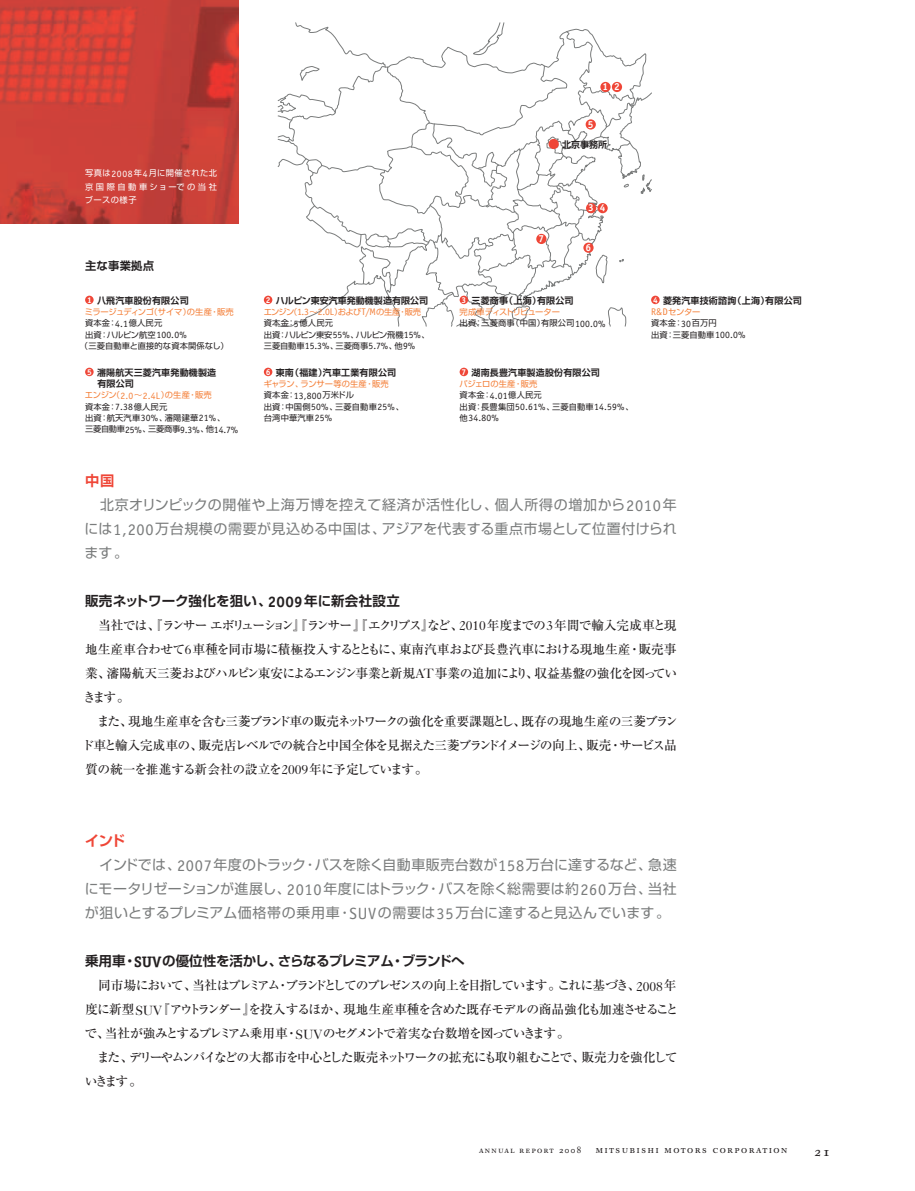
<style>
.page{position:relative;width:915px;height:1191px;background:#fff}
.page>*{position:absolute;margin:0;border:0;box-sizing:border-box;transform-origin:0 0}
.t1{font:14.25px "Shin Go Pr 5 De Bold 90 pv RKSJ H";color:#ef4637}
.t2{font:13.95px/24px "Shin Go Pr 5 Regular 90 pv RKSJ H";letter-spacing:.035em;color:#7a7c7c;text-align:justify}
.t3{font:13.5px "Shin Go Pr 5 De Bold 90 pv RKSJ H";letter-spacing:-.035em;color:#231f20}
.t4{font:13.5px "Shin Go Pr 5 De Bold 90 pv RKSJ H";letter-spacing:.01em;color:#231f20}
.t5{font:13.5px "Caslon Book BE Regular SC";color:#231f20}
.t6{font:12.75px/24px "Ryumin Pr 5 Medium 90 pv RKSJ H";letter-spacing:-.1em;color:#231f20;text-align:justify}
.t7{font:12.75px/24px "Ryumin Pr 5 Medium 90 pv RKSJ H";letter-spacing:-.13em;color:#231f20}
.t8{font:11.25px "Shin Go Pr 5 De Bold 90 pv RKSJ H";letter-spacing:.025em;color:#231f20}
.t9{font:10.5px "Caslon Book BE Regular SC";letter-spacing:.15em;color:#231f20}
.t10{font:700 10.2px "Officina Serif";color:#fff}
.t11{font:9.6px "Officina Sans";color:#231f20}
.t12{font:9px/11.2px "Shin Go Pr 5 De Bold 90 pv RKSJ H";letter-spacing:.02em;color:#231f20}
.t13{font:9px "Shin Go Pr 5 De Bold 90 pv RKSJ H";color:#231f20}
.t14{font:9px "Caslon Book BE Regular SC";letter-spacing:.15em;color:#231f20}
.t15{font:8.25px/11.2px "Shin Go Pr 5 Regular 90 pv RKSJ H";letter-spacing:.015em;color:#231f20}
.t16{font:8.25px/11.2px "Shin Go Pr 5 Regular 90 pv RKSJ H";letter-spacing:-.02em;color:#231f20}
.t17{font:8.25px/13.5px "Shin Go Pr 5 Regular 90 pv RKSJ H";letter-spacing:.07em;color:#fff;text-align:justify}
.t18{font:8.25px "Shin Go Pr 5 Regular 90 pv RKSJ H";letter-spacing:-.02em;color:#f47f38}
.s1{font-family:"Officina Sans";font-size:9.6px}
.s2{font-family:"Officina Serif";font-weight:700;font-size:8.55px;color:#fff}
.s3{color:#f47f38}
.s4{font-family:"Officina Sans";font-size:9.6px;color:#f47f38}
.s5{font-family:"Shin Go Pr 5 Regular 90 pv RKSJ H";font-size:8.25px}
.s6{font-family:"Officina Sans";font-size:16.35px}
.s7{font-family:"Officina Serif";font-weight:700;font-size:15.3px}
.s8{font-family:"Caslon Five Forty";font-size:13.35px}
</style>
<div class="page">
<img style="left:0;top:0;width:238px;height:224px">
<svg style="left:278px;top:23px;width:373px;height:303px"></svg>
<div style="left:600px;top:82px;width:10px;height:10px;background:#ef4637;border-radius:50%"></div>
<div style="left:611px;top:82px;width:11px;height:10px;background:#ef4637;border-radius:50%"></div>
<div style="left:548px;top:139px;width:10px;height:10px;background:#ef4637;border-radius:50%"></div>
<div style="left:585px;top:203px;width:11px;height:10px;background:#ef4637;border-radius:50%"></div>
<div style="left:597px;top:203px;width:10px;height:10px;background:#ef4637;border-radius:50%"></div>
<div style="left:585px;top:119px;width:10px;height:11px;background:#ef4637;border-radius:50%"></div>
<div style="left:583px;top:243px;width:10px;height:10px;background:#ef4637;border-radius:50%"></div>
<div style="left:536px;top:234px;width:10px;height:10px;background:#ef4637;border-radius:50%"></div>
<div style="left:85px;top:296px;width:9px;height:8px;background:#ef4637;border-radius:50%"></div>
<div style="left:85px;top:368px;width:9px;height:8px;background:#ef4637;border-radius:50%"></div>
<div style="left:264px;top:296px;width:8px;height:8px;background:#ef4637;border-radius:50%"></div>
<div style="left:264px;top:368px;width:8px;height:8px;background:#ef4637;border-radius:50%"></div>
<div style="left:459px;top:296px;width:9px;height:8px;background:#ef4637;border-radius:50%"></div>
<div style="left:459px;top:368px;width:9px;height:8px;background:#ef4637;border-radius:50%"></div>
<div style="left:651px;top:296px;width:8px;height:8px;background:#ef4637;border-radius:50%"></div>
<p class="t10" style="left:602px;top:83px;width:19px">1 2</p>
<p class="t10" style="left:587px;top:120px;width:7px">5</p>
<p class="t17" style="left:85px;top:168px;width:134px">写真は<span class="s1">2008</span>年<span class="s1">4</span>月に開催された北京国際自動車ショーでの当社ブースの様子</p>
<p class="t8" style="left:85px;top:262px;width:70px">主な事業拠点</p>
<p class="t12" style="left:87px;top:296px;width:103px"><span class="s2">1</span> 八飛汽車股份有限公司</p>
<p class="t18" style="left:85px;top:309px;width:151px">ミラージュディンゴ（サイマ）の生産・販売</p>
<p class="t15" style="left:85px;top:319px;width:79px">資本金：<span class="s1">4.1</span>億人民元</p>
<p class="t15" style="left:85px;top:330px;width:103px">出資：ハルピン航空<span class="s1">100.0%</span></p>
<p class="t15" style="left:80px;top:341px;width:150px">（三菱自動車と直接的な資本関係なし）</p>
<p class="t12" style="left:97px;top:368px;width:120px;text-indent:-10px"><span class="s2">5</span> 瀋陽航天三菱汽車発動機製造有限公司</p>
<p class="t15" style="left:85px;top:391px;width:155px"><span class="s3">エンジン（</span><span class="s4">2.0</span><span class="s3">～</span><span class="s4">2.4L</span><span class="s3">）の生産・販売<br></span>資本金：<span class="s1">7.38</span>億人民元<br>出資：航天汽車<span class="s1">30%</span>、瀋陽建華<span class="s1">21%</span>、<br>三菱自動車<span class="s1">25%</span>、三菱商事<span class="s1">9.3%</span>、他<span class="s1">14.7%</span></p>
<p class="t13" style="left:266px;top:297px;width:164px"><span class="s2">2</span> ハルピン東安汽車発動機製造有限公司</p>
<p class="t16" style="left:263px;top:307px;width:167px"><span class="s3">エンジン（</span><span class="s4">1.3</span><span class="s3">～</span><span class="s4">2.0L</span><span class="s3">）および</span><span class="s4">T/M</span><span class="s3">の生産・販売</span>資本金：<span class="s1">5</span>億人民元<br>出資：ハルピン東安<span class="s1">55%</span>、ハルピン飛機<span class="s1">15%</span>、三菱自動車<span class="s1">15.3%</span>、三菱商事<span class="s1">5.7%</span>、他<span class="s1">9%</span></p>
<p class="t12" style="left:266px;top:368px;width:132px"><span class="s2">6</span> 東南（福建）汽車工業有限公司</p>
<p class="t15" style="left:264px;top:379px;width:142px"><span class="s3">ギャラン、ランサー等の生産・販売<br></span>資本金：<span class="s1">13,800</span>万米ドル<br>出資：中国側<span class="s1">50%</span>、三菱自動車<span class="s1">25%</span>、台湾中華汽車<span class="s1">25%</span></p>
<p class="t12" style="left:562px;top:140px;width:46px">北京事務所</p>
<p class="t10" style="left:538px;top:235px;width:7px">7</p>
<p class="t10" style="left:588px;top:204px;width:19px">3 4</p>
<p class="t10" style="left:585px;top:244px;width:7px">6</p>
<p class="t12" style="left:461px;top:296px;width:113px"><span class="s2">3</span> 三菱商事（上海）有限公司</p>
<p class="t15" style="left:459px;top:307px;width:147px"><span class="s3">完成車ディストリビューター<br></span>出資：三菱商事（中国）有限公司<span class="s1">100.0%</span></p>
<p class="t12" style="left:461px;top:368px;width:140px"><span class="s2">7</span> 湖南長豊汽車製造股份有限公司</p>
<p class="t15" style="left:459px;top:379px;width:176px"><span class="s3">パジェロの生産・販売<br></span>資本金：<span class="s1">4.01</span>億人民元<br>出資：長豊集団<span class="s1">50.61%</span>、三菱自動車<span class="s1">14.59%</span>、</p>
<p class="t11" style="left:459px;top:412px;width:41px"><span class="s5">他</span>34.80%</p>
<p class="t12" style="left:652px;top:296px;width:150px"><span class="s2">4</span> 菱発汽車技術諮詢（上海）有限公司</p>
<p class="t15" style="left:651px;top:307px;width:96px"><span class="s4">R&amp;D</span><span class="s3">センター<br></span>資本金：<span class="s1">30</span>百万円<br>出資：三菱自動車<span class="s1">100.0%</span></p>
<p class="t1" style="left:85px;top:475px;width:31px">中国</p>
<p class="t2" style="left:85px;top:495px;width:593px;text-indent:15px">北京オリンピックの開催や上海万博を控えて経済が活性化し、個人所得の増加から<span class="s6">2010</span>年には<span class="s6">1,200</span>万台規模の需要が見込める中国は、アジアを代表する重点市場として位置付けられます。</p>
<p class="t4" style="left:85px;top:596px;width:316px">販売ネットワーク強化を狙い、<span class="s7">2009</span>年に新会社設立</p>
<p class="t6" style="left:83px;top:615px;width:595px;text-indent:15px">当社では、『ランサーエボリューション』『ランサー』『エクリプス』など、<span class="s8">2010</span>年度までの<span class="s8">3</span>年間で輸入完成車と現地生産車合わせて<span class="s8">6</span>車種を同市場に積極投入するとともに、東南汽車および長豊汽車における現地生産・販売事業、瀋陽航天三菱およびハルピン東安によるエンジン事業と新規<span class="s8">AT</span>事業の追加により、収益基盤の強化を図っていきます。</p>
<p class="t6" style="left:82px;top:711px;width:597px;text-indent:15px">また、現地生産車を含む三菱ブランド車の販売ネットワークの強化を重要課題とし、既存の現地生産の三菱ブランド車と輸入完成車の、販売店レベルでの統合と中国全体を見据えた三菱ブランドイメージの向上、販売・サービス品質の統一を推進する新会社の設立を<span class="s8">2009</span>年に予定しています。</p>
<p class="t1" style="left:85px;top:835px;width:42px">インド</p>
<p class="t2" style="left:85px;top:855px;width:593px;text-indent:15px">インドでは、<span class="s6">2007</span>年度のトラック・バスを除く自動車販売台数が<span class="s6">158</span>万台に達するなど、急速にモータリゼーションが進展し、<span class="s6">2010</span>年度にはトラック・バスを除く総需要は約<span class="s6">260</span>万台、当社が狙いとするプレミアム価格帯の乗用車・<span class="s6">SUV</span>の需要は<span class="s6">35</span>万台に達すると見込んでいます。</p>
<p class="t3" style="left:85px;top:956px;width:381px">乗用車・<span class="s7">SUV</span>の優位性を活かし、さらなるプレミアム・ブランドへ</p>
<p class="t6" style="left:84px;top:975px;width:595px;text-align:left;text-indent:14px">同市場において、当社はプレミアム・ブランドとしてのプレゼンスの向上を目指しています。これに基づき、<span class="s8">2008</span> 年度に新型<span class="s8">SUV</span>『アウトランダー』を投入するほか、現地生産車種を含めた既存モデルの商品強化も加速させることで、当社が強みとするプレミアム乗用車・<span class="s8">SUV</span>のセグメントで着実な台数増を図っていきます。</p>
<p class="t7" style="left:85px;top:1047px;width:594px;text-indent:12px">また、デリーやムンバイなどの大都市を中心とした販売ネットワークの拡充にも取り組むことで、販売力を強化していきます。　</p>
<p class="t14" style="left:479px;top:1144px;width:104px">annual report 2008</p>
<p class="t9" style="left:595px;top:1143px;width:193px">mitsubishi motors corporation</p>
<p class="t5" style="left:814px;top:1143px;width:17px">21</p>
</div>
